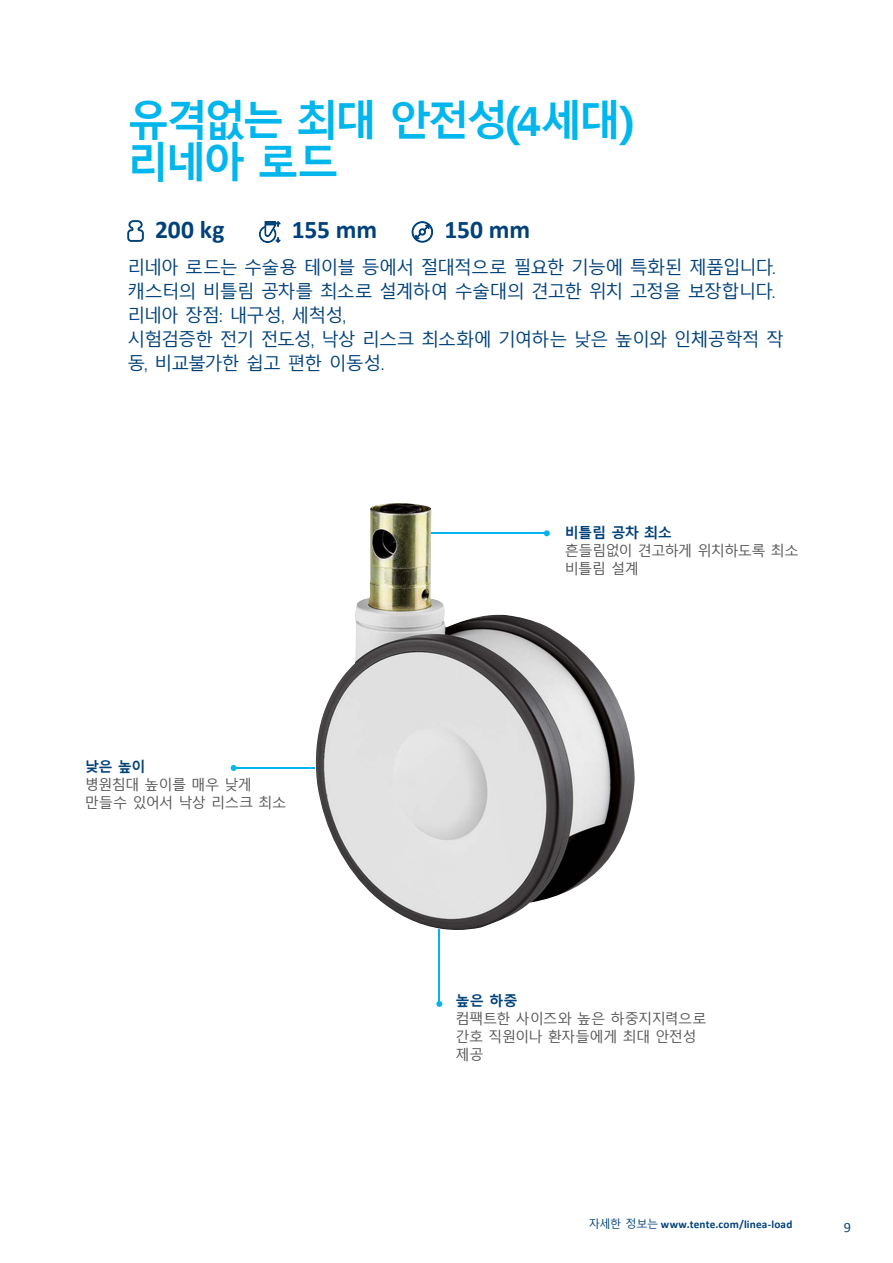
<style>
.page{position:relative;width:893px;height:1263px;background:#fff}
.page>*{position:absolute;margin:0;border:0;box-sizing:border-box;transform-origin:0 0}
.t1{font:700 42px/42px "Malgun Gothic";letter-spacing:-.085em;color:#00b6ed}
.t2{font:700 25.5px "Calibri";letter-spacing:-.005em;color:#004179}
.t3{font:18px/24px "Malgun Gothic";letter-spacing:-.06em;color:#004179}
.t4{font:14.25px/18px "Malgun Gothic";letter-spacing:-.045em;color:#565656}
.t5{font:700 14.25px "Malgun Gothic";letter-spacing:-.035em;color:#004179}
.t6{font:14.25px "Calibri";color:#004179}
.t7{font:700 11.25px "Calibri";letter-spacing:.015em;color:#004179}
.s1{font-family:"Malgun Gothic";font-weight:400}
</style>
<div class="page">
<img style="left:315px;top:503px;width:320px;height:427px">
<svg style="left:128px;top:220px;width:16px;height:22px"></svg>
<svg style="left:259px;top:221px;width:21px;height:22px"></svg>
<svg style="left:412px;top:221px;width:21px;height:22px"></svg>
<hr style="left:432px;top:532px;width:115px;height:2px;background:#00b6ed">
<svg style="left:544px;top:530px;width:6px;height:6px"></svg>
<hr style="left:234px;top:767px;width:81px;height:2px;background:#00b6ed">
<svg style="left:231px;top:765px;width:6px;height:6px"></svg>
<hr style="left:439px;top:929px;width:1px;height:75px;background:#00b6ed">
<svg style="left:436px;top:1001px;width:6px;height:6px"></svg>
<h1 class="t1" style="left:128px;top:99px;width:508px">유격없는 최대 안전성(4세대) 리네아 로드</h1>
<h2 class="t2" style="left:155px;top:214px;width:71px">200 kg</h2>
<h2 class="t2" style="left:292px;top:214px;width:87px">155 mm</h2>
<h2 class="t2" style="left:444px;top:214px;width:87px">150 mm</h2>
<p class="t3" style="left:128px;top:256px;width:658px">리네아 로드는 수술용 테이블 등에서 절대적으로 필요한 기능에 특화된 제품입니다. 캐스터의 비틀림 공차를 최소로 설계하여 수술대의 견고한 위치 고정을 보장합니다. 리네아 장점: 내구성, 세척성,<br>시험검증한 전기 전도성, 낙상 리스크 최소화에 기여하는 낮은 높이와 인체공학적 작 동, 비교불가한 쉽고 편한 이동성.</p>
<p class="t5" style="left:565px;top:524px;width:109px">비틀림 공차 최소</p>
<p class="t4" style="left:565px;top:542px;width:235px">흔들림없이 견고하게 위치하도록 최소 비틀림 설계</p>
<p class="t5" style="left:85px;top:758px;width:63px">낮은 높이</p>
<p class="t4" style="left:85px;top:776px;width:203px">병원침대 높이를 매우 낮게 만들수 있어서 낙상 리스크 최소</p>
<p class="t5" style="left:456px;top:992px;width:64px">높은 하중</p>
<p class="t4" style="left:456px;top:1010px;width:253px">컴팩트한 사이즈와 높은 하중지지력으로 간호 직원이나 환자들에게 최대 안전성 제공</p>
<p class="t7" style="left:589px;top:1217px;width:205px"><span class="s1">자세한 정보는</span> www.tente.com/linea-load</p>
<p class="t6" style="left:844px;top:1218px;width:9px">9</p>
</div>
